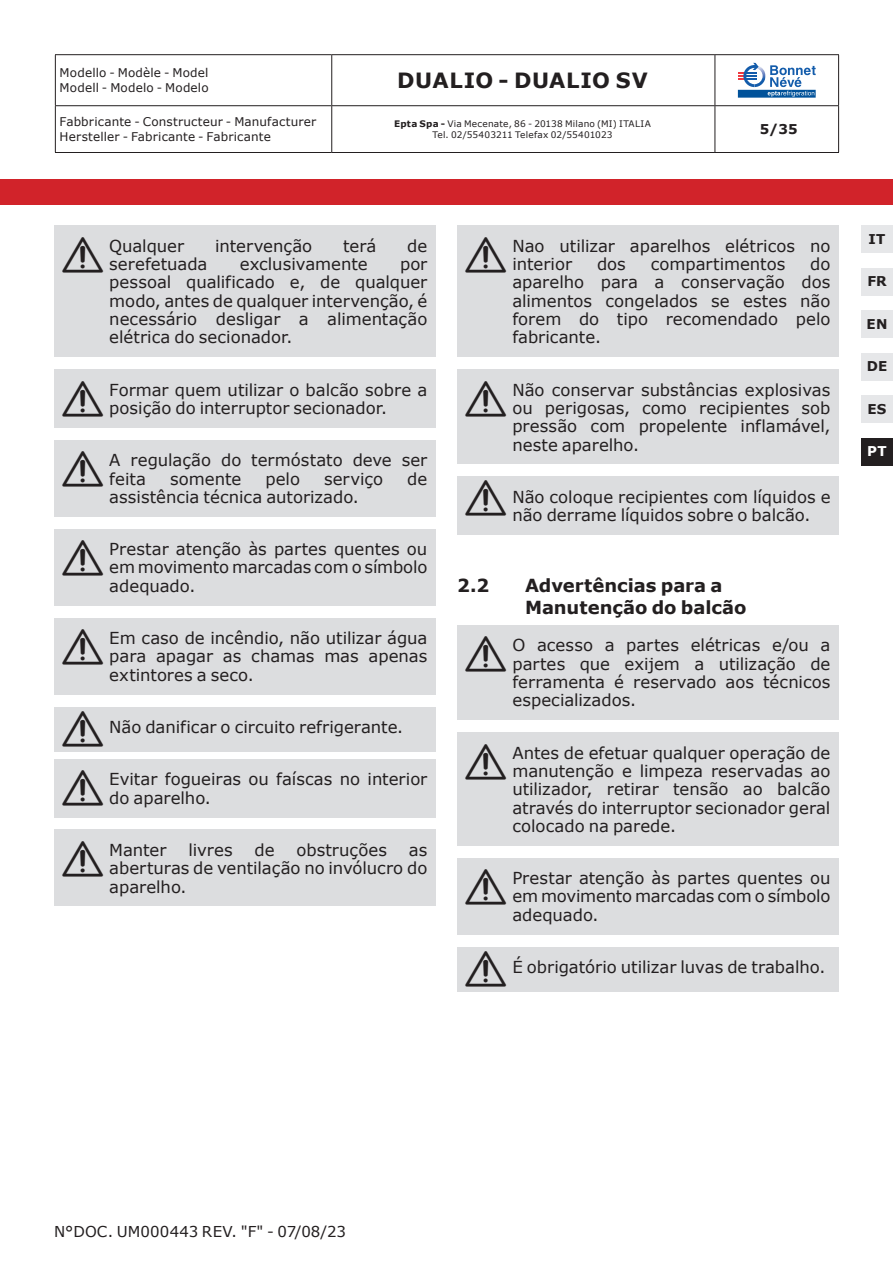
<style>
.page{position:relative;width:893px;height:1263px;background:#fff}
.page>*{position:absolute;margin:0;border:0;box-sizing:border-box;transform-origin:0 0}
.Testo_sfondo_15{font:40.5px "Simboli";color:#231f20}
.t1{font:700 21px "Verdana";letter-spacing:.03em;color:#231f20}
.t2{font:700 18px/21.9px "Verdana";letter-spacing:-.005em;color:#231f20}
.Testo_sfondo_15-2{font:16.5px/18.3px "Verdana";color:#231f20;text-align:justify}
.t3{font:15px "Verdana";letter-spacing:.01em;color:#231f20}
.t4{font:700 13.5px "Verdana";letter-spacing:.01em;color:#231f20}
.t5{font:700 13.5px "Verdana";color:#fff}
.t6{font:12px/14.7px "Verdana";letter-spacing:.015em;color:#231f20}
.t7{font:9px/10.9px "Verdana";letter-spacing:.02em;color:#231f20;text-align:center}
.s1{font-weight:700}
</style>
<div class="page">
<hr style="left:55px;top:54px;width:277px;height:1px;background:#231f20">
<hr style="left:55px;top:55px;width:1px;height:50px;background:#231f20">
<hr style="left:332px;top:54px;width:383px;height:1px;background:#231f20">
<hr style="left:331px;top:55px;width:1px;height:50px;background:#231f20">
<hr style="left:715px;top:54px;width:124px;height:1px;background:#231f20">
<hr style="left:715px;top:55px;width:1px;height:50px;background:#231f20">
<hr style="left:838px;top:55px;width:1px;height:50px;background:#231f20">
<hr style="left:55px;top:105px;width:277px;height:1px;background:#231f20">
<hr style="left:55px;top:106px;width:1px;height:46px;background:#231f20">
<hr style="left:332px;top:105px;width:383px;height:1px;background:#231f20">
<hr style="left:331px;top:106px;width:1px;height:46px;background:#231f20">
<hr style="left:715px;top:105px;width:124px;height:1px;background:#231f20">
<hr style="left:715px;top:106px;width:1px;height:46px;background:#231f20">
<hr style="left:838px;top:106px;width:1px;height:46px;background:#231f20">
<hr style="left:55px;top:152px;width:277px;height:1px;background:#231f20">
<hr style="left:332px;top:152px;width:383px;height:1px;background:#231f20">
<hr style="left:715px;top:152px;width:124px;height:1px;background:#231f20">
<svg style="left:738px;top:63px;width:78px;height:35px"></svg>
<div style="left:0;top:179px;width:893px;height:25px;background:#d1232a"></div>
<div style="left:861px;top:225px;width:32px;height:28px;background:#e6e7e9"></div>
<div style="left:861px;top:268px;width:32px;height:28px;background:#e6e7e9"></div>
<div style="left:861px;top:310px;width:32px;height:28px;background:#e6e7e9"></div>
<div style="left:861px;top:353px;width:32px;height:28px;background:#e6e7e9"></div>
<div style="left:861px;top:395px;width:32px;height:28px;background:#e6e7e9"></div>
<div style="left:861px;top:438px;width:32px;height:28px;background:#231f20"></div>
<div style="left:54px;top:225px;width:382px;height:132px;background:#dcdddf"></div>
<div style="left:54px;top:369px;width:382px;height:59px;background:#dcdddf"></div>
<div style="left:54px;top:440px;width:382px;height:76px;background:#dcdddf"></div>
<div style="left:54px;top:529px;width:382px;height:76px;background:#dcdddf"></div>
<div style="left:54px;top:618px;width:382px;height:76px;background:#dcdddf"></div>
<div style="left:54px;top:707px;width:382px;height:44px;background:#dcdddf"></div>
<div style="left:54px;top:759px;width:382px;height:58px;background:#dcdddf"></div>
<div style="left:54px;top:829px;width:382px;height:77px;background:#dcdddf"></div>
<div style="left:457px;top:225px;width:382px;height:132px;background:#dcdddf"></div>
<div style="left:457px;top:369px;width:382px;height:95px;background:#dcdddf"></div>
<div style="left:457px;top:476px;width:382px;height:59px;background:#dcdddf"></div>
<div style="left:457px;top:625px;width:382px;height:95px;background:#dcdddf"></div>
<div style="left:457px;top:732px;width:382px;height:113px;background:#dcdddf"></div>
<div style="left:457px;top:858px;width:382px;height:76px;background:#dcdddf"></div>
<div style="left:457px;top:947px;width:382px;height:44px;background:#dcdddf"></div>
<p class="t6" style="left:60px;top:66px;width:151px">Modello - Modèle - Model<br>Modell - Modelo - Modelo</p>
<p class="t1" style="left:397px;top:66px;width:252px">DUALIO - DUALIO SV</p>
<p class="t6" style="left:60px;top:115px;width:258px">Fabbricante - Constructeur - Manufacturer<br>Hersteller - Fabricante - Fabricante</p>
<p class="t7" style="left:394px;top:118px;width:258px"><span class="s1">Epta Spa -</span> Via Mecenate, 86 - 20138 Milano (MI) ITALIA<br>Tel. 02/55403211 Telefax 02/55401023</p>
<p class="t4" style="left:760px;top:120px;width:40px">5/35</p>
<p class="Testo_sfondo_15" style="left:63px;top:234px;width:42px">F</p>
<p class="Testo_sfondo_15-2" style="left:109px;top:236px;width:76px">Qualquer</p>
<p class="Testo_sfondo_15-2" style="left:215px;top:236px;width:99px">intervenção</p>
<p class="Testo_sfondo_15-2" style="left:343px;top:236px;width:35px">terá</p>
<p class="Testo_sfondo_15-2" style="left:407px;top:236px;width:22px">de</p>
<p class="Testo_sfondo_15-2" style="left:109px;top:255px;width:100px">serefetuada</p>
<p class="Testo_sfondo_15-2" style="left:240px;top:255px;width:129px">exclusivamente</p>
<p class="Testo_sfondo_15-2" style="left:109px;top:255px;width:320px;text-indent:291px">por pessoal qualificado e, de qualquer modo, antes de qualquer intervenção, é necessário desligar a alimentação elétrica do secionador.</p>
<p class="Testo_sfondo_15" style="left:63px;top:378px;width:42px">F</p>
<p class="Testo_sfondo_15-2" style="left:109px;top:380px;width:320px">Formar quem utilizar o balcão sobre a posição do interruptor secionador.</p>
<p class="Testo_sfondo_15" style="left:63px;top:448px;width:42px">F</p>
<p class="Testo_sfondo_15-2" style="left:109px;top:451px;width:320px">A regulação do termóstato deve ser feita</p>
<p class="Testo_sfondo_15-2" style="left:170px;top:469px;width:73px">somente</p>
<p class="Testo_sfondo_15-2" style="left:265px;top:469px;width:36px">pelo</p>
<p class="Testo_sfondo_15-2" style="left:324px;top:469px;width:61px">serviço</p>
<p class="Testo_sfondo_15-2" style="left:407px;top:469px;width:22px">de</p>
<p class="Testo_sfondo_15-2" style="left:109px;top:487px;width:251px">assistência técnica autorizado.</p>
<p class="Testo_sfondo_15" style="left:63px;top:537px;width:42px">F</p>
<p class="Testo_sfondo_15-2" style="left:109px;top:540px;width:320px">Prestar atenção às partes quentes ou em movimento marcadas com o símbolo adequado.</p>
<p class="Testo_sfondo_15" style="left:63px;top:626px;width:42px">F</p>
<p class="Testo_sfondo_15-2" style="left:109px;top:629px;width:320px">Em caso de incêndio, não utilizar água para apagar as chamas mas apenas extintores a seco.</p>
<p class="Testo_sfondo_15" style="left:63px;top:708px;width:42px">F</p>
<p class="Testo_sfondo_15-2" style="left:109px;top:718px;width:296px">Não danificar o circuito refrigerante.</p>
<p class="Testo_sfondo_15" style="left:63px;top:768px;width:42px">F</p>
<p class="Testo_sfondo_15-2" style="left:109px;top:770px;width:320px">Evitar fogueiras ou faíscas no interior do aparelho.</p>
<p class="Testo_sfondo_15" style="left:63px;top:838px;width:42px">F</p>
<p class="Testo_sfondo_15-2" style="left:109px;top:841px;width:59px">Manter</p>
<p class="Testo_sfondo_15-2" style="left:188px;top:841px;width:46px">livres</p>
<p class="Testo_sfondo_15-2" style="left:254px;top:841px;width:22px">de</p>
<p class="Testo_sfondo_15-2" style="left:296px;top:841px;width:92px">obstruções</p>
<p class="Testo_sfondo_15-2" style="left:109px;top:841px;width:320px;text-indent:300px">as aberturas de ventilação no invólucro do aparelho.</p>
<p class="Testo_sfondo_15" style="left:466px;top:234px;width:42px">F</p>
<p class="Testo_sfondo_15-2" style="left:512px;top:236px;width:320px">Nao utilizar aparelhos elétricos no interior</p>
<p class="Testo_sfondo_15-2" style="left:512px;top:255px;width:320px;text-indent:298px">do aparelho para a conservação dos alimentos congelados se estes não forem do tipo recomendado pelo fabricante.</p>
<p class="Testo_sfondo_15-2" style="left:597px;top:255px;width:30px">dos</p>
<p class="Testo_sfondo_15-2" style="left:651px;top:255px;width:136px">compartimentos</p>
<p class="Testo_sfondo_15" style="left:466px;top:378px;width:42px">F</p>
<p class="Testo_sfondo_15-2" style="left:512px;top:380px;width:320px">Não conservar substâncias explosivas ou perigosas, como recipientes sob pressão com propelente inflamável, neste aparelho.</p>
<p class="Testo_sfondo_15" style="left:466px;top:478px;width:42px">F</p>
<p class="Testo_sfondo_15-2" style="left:512px;top:487px;width:320px">Não coloque recipientes com líquidos e não derrame líquidos sobre o balcão.</p>
<p class="t2" style="left:457px;top:574px;width:34px">2.2</p>
<p class="t2" style="left:525px;top:574px;width:223px">Advertências para a<br>Manutenção do balcão</p>
<p class="Testo_sfondo_15" style="left:466px;top:634px;width:42px">F</p>
<p class="Testo_sfondo_15-2" style="left:512px;top:636px;width:320px">O acesso a partes elétricas e/ou a partes que exijem a utilização de ferramenta é reservado aos técnicos especializados.</p>
<p class="Testo_sfondo_15" style="left:466px;top:741px;width:42px">F</p>
<p class="Testo_sfondo_15-2" style="left:512px;top:743px;width:320px">Antes de efetuar qualquer operação de manutenção e limpeza reservadas ao utilizador, retirar tensão ao balcão através do interruptor secionador geral colocado na parede.</p>
<p class="Testo_sfondo_15" style="left:466px;top:866px;width:42px">F</p>
<p class="Testo_sfondo_15-2" style="left:512px;top:869px;width:320px">Prestar atenção às partes quentes ou em movimento marcadas com o símbolo adequado.</p>
<p class="Testo_sfondo_15" style="left:466px;top:948px;width:42px">F</p>
<p class="Testo_sfondo_15-2" style="left:512px;top:958px;width:314px">É obrigatório utilizar luvas de trabalho.</p>
<p class="t4" style="left:869px;top:229px;width:18px">IT</p>
<p class="t4" style="left:867px;top:272px;width:21px">FR</p>
<p class="t4" style="left:867px;top:314px;width:22px">EN</p>
<p class="t4" style="left:867px;top:357px;width:22px">DE</p>
<p class="t4" style="left:867px;top:399px;width:21px">ES</p>
<p class="t5" style="left:867px;top:442px;width:21px">PT</p>
<p class="t3" style="left:54px;top:1221px;width:293px">N°DOC. UM000443 REV. "F" - 07/08/23</p>
</div>
